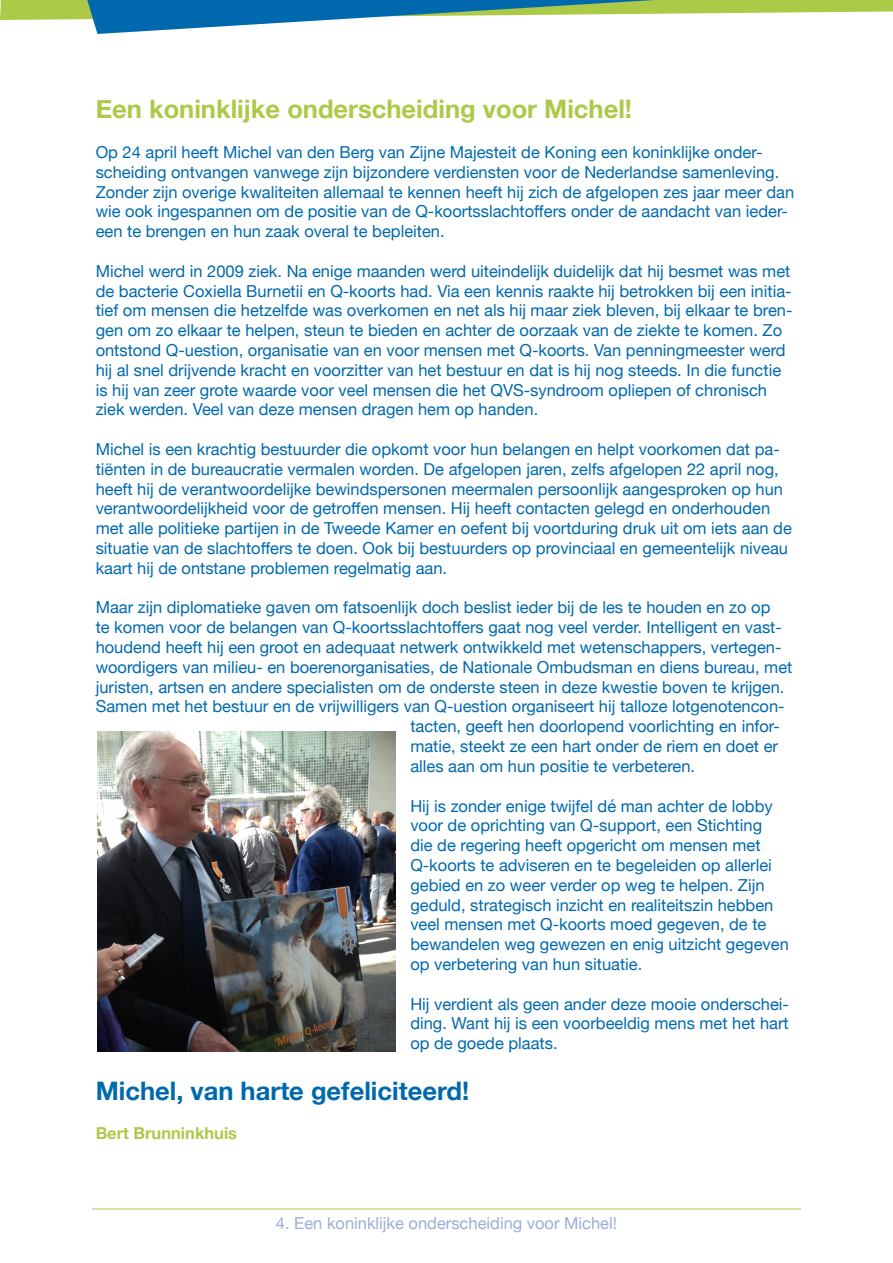
<style>
.page{position:relative;width:893px;height:1263px;background:#fff}
.page>*{position:absolute;margin:0;border:0;box-sizing:border-box;transform-origin:0 0}
.t1{font:700 25.5px "Helvetica Neue";color:#adc948}
.t2{font:700 25.5px "Helvetica Neue";color:#0069ae}
.t3{font:16.5px/19.8px "Helvetica Neue";color:#0069ae}
.t4{font:16.5px "Helvetica Neue";color:#99aed8}
.t5{font:700 16.5px "Helvetica Neue";color:#adc948}
</style>
<div class="page">
<svg style="left:0;top:0;width:893px;height:34px"></svg>
<hr style="left:92px;top:1208px;width:709px;height:1px;background:#adc948">
<img style="left:98px;top:731px;width:297px;height:320px">
<p class="t1" style="left:96px;top:89px;width:538px">Een koninklijke onderscheiding voor Michel!</p>
<p class="t3" style="left:96px;top:143px;width:700px">Op 24 april heeft Michel van den Berg van Zijne Majesteit de Koning een koninklijke onder&shy;scheiding ontvangen vanwege zijn bijzondere verdiensten voor de Nederlandse samenleving.<br>Zonder zijn overige kwaliteiten allemaal te kennen heeft hij zich de afgelopen zes jaar meer dan wie ook ingespannen om de positie van de Q-koortsslachtoffers onder de aandacht van ieder&shy;een te brengen en hun zaak overal te bepleiten.</p>
<p class="t3" style="left:96px;top:262px;width:698px">Michel werd in 2009 ziek. Na enige maanden werd uiteindelijk duidelijk dat hij besmet was met de bacterie Coxiella Burnetii en Q-koorts had. Via een kennis raakte hij betrokken bij een initia&shy;tief om mensen die hetzelfde was overkomen en net als hij maar ziek bleven, bij elkaar te bren&shy;gen om zo elkaar te helpen, steun te bieden en achter de oorzaak van de ziekte te komen. Zo ontstond Q-uestion, organisatie van en voor mensen met Q-koorts. Van penningmeester werd hij al snel drijvende kracht en voorzitter van het bestuur en dat is hij nog steeds. In die functie is hij van zeer grote waarde voor veel mensen die het QVS-syndroom opliepen of chronisch ziek werden. Veel van deze mensen dragen hem op handen.</p>
<p class="t3" style="left:96px;top:440px;width:698px">Michel is een krachtig bestuurder die opkomt voor hun belangen en helpt voorkomen dat pa&shy;tiënten in de bureaucratie vermalen worden. De afgelopen jaren, zelfs afgelopen 22 april nog, heeft hij de verantwoordelijke bewindspersonen meermalen persoonlijk aangesproken op hun verantwoordelijkheid voor de getroffen mensen. Hij heeft contacten gelegd en onderhouden met alle politieke partijen in de Tweede Kamer en oefent bij voortduring druk uit om iets aan de situatie van de slachtoffers te doen. Ook bij bestuurders op provinciaal en gemeentelijk niveau kaart hij de ontstane problemen regelmatig aan.</p>
<p class="t3" style="left:96px;top:599px;width:676px">Maar zijn diplomatieke gaven om fatsoenlijk doch beslist ieder bij de les te houden en zo op</p>
<p class="t3" style="left:96px;top:618px;width:688px">te komen voor de belangen van Q-koortsslachtoffers gaat nog veel verder. Intelligent en vast-</p>
<p class="t3" style="left:96px;top:638px;width:687px">houdend heeft hij een groot en adequaat netwerk ontwikkeld met wetenschappers, vertegen-</p>
<p class="t3" style="left:96px;top:658px;width:698px">woordigers van milieu- en boerenorganisaties, de Nationale Ombudsman en diens bureau, met</p>
<p class="t3" style="left:96px;top:678px;width:690px">juristen, artsen en andere specialisten om de onderste steen in deze kwestie boven te krijgen.</p>
<p class="t3" style="left:96px;top:698px;width:690px">Samen met het bestuur en de vrijwilligers van Q-uestion organiseert hij talloze lotgenotencon-</p>
<p class="t3" style="left:410px;top:717px;width:371px">tacten, geeft hen doorlopend voorlichting en infor-</p>
<p class="t3" style="left:410px;top:737px;width:369px">matie, steekt ze een hart onder de riem en doet er</p>
<p class="t3" style="left:410px;top:757px;width:286px">alles aan om hun positie te verbeteren.</p>
<p class="t3" style="left:410px;top:797px;width:380px">Hij is zonder enige twijfel dé man achter de lobby voor de oprichting van Q-support, een Stichting<br>die de regering heeft opgericht om mensen met Q-koorts te adviseren en te begeleiden op allerlei gebied en zo weer verder op weg te helpen. Zijn geduld, strategisch inzicht en realiteitszin hebben veel mensen met Q-koorts moed gegeven, de te bewandelen weg gewezen en enig uitzicht gegeven op verbetering van hun situatie.</p>
<p class="t3" style="left:410px;top:995px;width:380px;text-align:justify">Hij verdient als geen ander deze mooie onderschei&shy;ding. Want hij is een voorbeeldig mens met het hart op de goede plaats.</p>
<p class="t2" style="left:96px;top:1070px;width:375px">Michel, van harte gefeliciteerd!</p>
<p class="t5" style="left:96px;top:1120px;width:143px">Bert Brunninkhuis</p>
<p class="t4" style="left:276px;top:1211px;width:343px">4. Een koninklijke onderscheiding voor Michel!</p>
</div>
